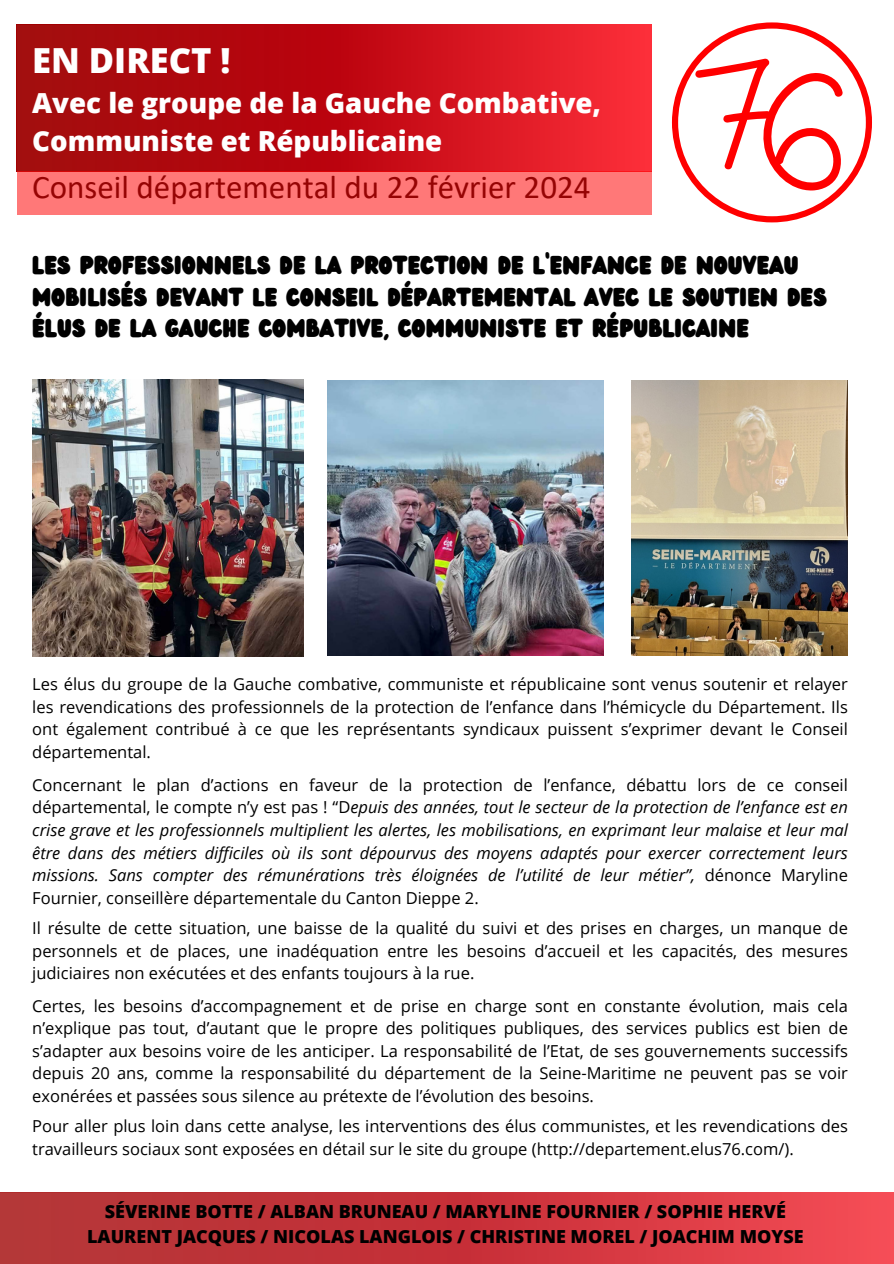
<style>
.page{position:relative;width:894px;height:1264px;background:#fff}
.page>*{position:absolute;margin:0;border:0;box-sizing:border-box;transform-origin:0 0}
.t1{font:800 34.5px "Open Sans";color:#fff}
.t2{font:33px "Calibri";color:#960404}
.t3{font:800 27.6px/38px "Open Sans";color:#fff}
.t4{font:22.5px/31.5px "Wedges";color:#000}
.t5{font:800 18px/24.8px "Open Sans";color:#000;text-align:center}
.t6{font:16.5px/22.5px "Open Sans";color:#000;text-align:justify}
.t7{font:italic 16.5px/22.5px "Open Sans";color:#000;text-align:justify}
.s1{font-style:normal}
</style>
<div class="page">
<div style="left:17px;top:24px;width:634px;height:147px;background:linear-gradient(to right,#970003,#f3212f)"></div>
<div style="left:0;top:1192px;width:893px;height:71px;background:linear-gradient(to right,#ac2e30,#ee434e)"></div>
<div style="left:17px;top:171px;width:634px;height:44px;background:#ff7878"></div>
<svg style="left:671px;top:22px;width:200px;height:200px"></svg>
<img style="left:32px;top:379px;width:271px;height:277px">
<img style="left:328px;top:380px;width:275px;height:275px">
<img style="left:631px;top:380px;width:216px;height:275px">
<h1 class="t1" style="left:32px;top:36px;width:200px">EN DIRECT !</h1>
<h3 class="t3" style="left:32px;top:83px;width:570px">Avec le groupe de la Gauche Combative,<br>Communiste et Républicaine</h3>
<h2 class="t2" style="left:32px;top:174px;width:559px">Conseil départemental du 22 février 2024</h2>
<h3 class="t4" style="left:32px;top:251px;width:796px">LES PROFESSIONNELS DE LA PROTECTION DE L’ENFANCE DE NOUVEAU<br>MOBILISÉS DEVANT LE CONSEIL DÉPARTEMENTAL AVEC LE SOUTIEN DES<br>ÉLUS DE LA GAUCHE COMBATIVE, COMMUNISTE ET RÉPUBLICAINE</h3>
<p class="t6" style="left:32px;top:672px;width:817px">Les élus du groupe de la Gauche combative, communiste et républicaine sont venus soutenir et relayer les revendications des professionnels de la protection de l’enfance dans l’hémicycle du Département. Ils ont également contribué à ce que les représentants syndicaux puissent s’exprimer devant le Conseil départemental.</p>
<p class="t7" style="left:32px;top:773px;width:817px"><span class="s1">Concernant le plan d’actions en faveur de la protection de l’enfance, débattu lors de ce conseil départemental, le compte n’y est pas ! “D</span>epuis des années, tout le secteur de la protection de l’enfance est en crise grave et les professionnels multiplient les alertes, les mobilisations, en exprimant leur malaise et leur mal être dans des métiers difficiles où ils sont dépourvus des moyens adaptés pour exercer correctement leurs missions. Sans compter des rémunérations très éloignées de l’utilité de leur métier”, <span class="s1">dénonce Maryline Fournier, conseillère départementale du Canton Dieppe 2.</span></p>
<p class="t6" style="left:32px;top:916px;width:817px">Il résulte de cette situation, une baisse de la qualité du suivi et des prises en charges, un manque de personnels et de places, une inadéquation entre les besoins d’accueil et les capacités, des mesures judiciaires non exécutées et des enfants toujours à la rue.</p>
<p class="t6" style="left:32px;top:994px;width:817px">Certes, les besoins d’accompagnement et de prise en charge sont en constante évolution, mais cela n’explique pas tout, d’autant que le propre des politiques publiques, des services publics est bien de s’adapter aux besoins voire de les anticiper. La responsabilité de l’Etat, de ses gouvernements successifs depuis 20 ans, comme la responsabilité du département de la Seine-Maritime ne peuvent pas se voir exonérées et passées sous silence au prétexte de l’évolution des besoins.</p>
<p class="t6" style="left:32px;top:1114px;width:817px">Pour aller plus loin dans cette analyse, les interventions des élus communistes, et les revendications des travailleurs sociaux sont exposées en détail sur le site du groupe (http://departement.elus76.com/).</p>
<p class="t5" style="left:87px;top:1198px;width:717px">SÉVERINE BOTTE / ALBAN BRUNEAU / MARYLINE FOURNIER / SOPHIE HERVÉ<br>LAURENT JACQUES / NICOLAS LANGLOIS / CHRISTINE MOREL / JOACHIM MOYSE</p>
</div>
